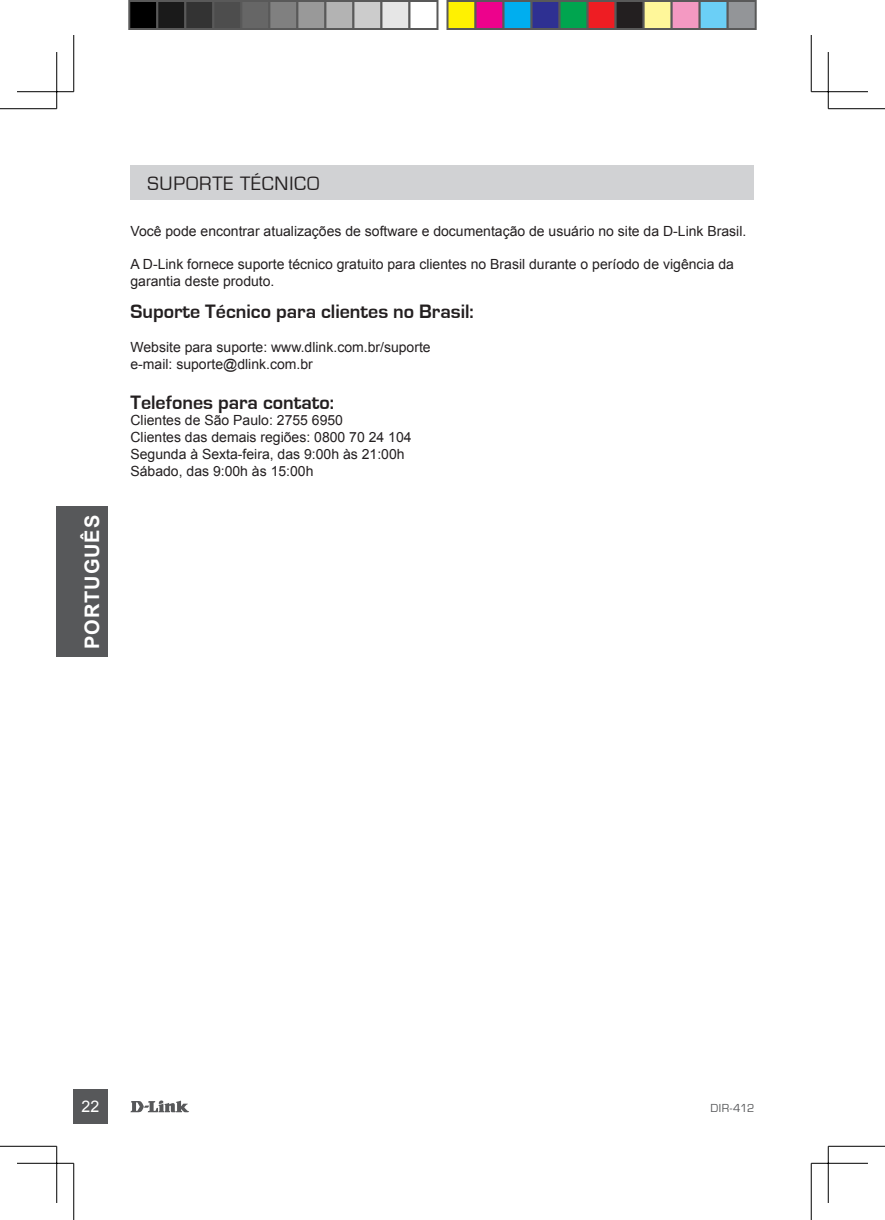
<style>
.page{position:relative;width:885px;height:1220px;background:#fff}
.page>*{position:absolute;margin:0;border:0;box-sizing:border-box;transform-origin:0 0}
.t1{font:700 20px "Eurostile";color:#231f20}
.t2{font:20px "Eurostile";color:#231f20}
.t3{font:700 20px "Arial";letter-spacing:.045em;color:#fff}
.t4{font:16px "Arial";color:#fff}
.t5{font:14px/16.8px "Arial";color:#231f20}
.t6{font:12px "Eurostile";letter-spacing:.005em;color:#57585a}
</style>
<div class="page">
<svg style="left:130px;top:1100px;width:59px;height:12px"></svg>
<div style="left:74px;top:1090px;width:34px;height:34px;background:#57585a"></div>
<div style="left:57px;top:506px;width:51px;height:151px;background:#57585a"></div>
<div style="left:130px;top:165px;width:623px;height:34px;background:#d1d2d4"></div>
<hr style="left:0;top:108px;width:57px;height:1px;background:#000">
<hr style="left:828px;top:108px;width:56px;height:1px;background:#000">
<hr style="left:0;top:1146px;width:57px;height:1px;background:#000">
<hr style="left:828px;top:1146px;width:56px;height:1px;background:#000">
<hr style="left:73px;top:35px;width:1px;height:57px;background:#000">
<hr style="left:73px;top:1163px;width:1px;height:57px;background:#000">
<hr style="left:810px;top:35px;width:1px;height:57px;background:#000">
<hr style="left:810px;top:1163px;width:1px;height:57px;background:#000">
<hr style="left:17px;top:91px;width:57px;height:1px;background:#000">
<hr style="left:811px;top:91px;width:56px;height:1px;background:#000">
<hr style="left:17px;top:1163px;width:57px;height:1px;background:#000">
<hr style="left:811px;top:1163px;width:56px;height:1px;background:#000">
<hr style="left:56px;top:52px;width:1px;height:57px;background:#000">
<hr style="left:56px;top:1146px;width:1px;height:57px;background:#000">
<hr style="left:827px;top:52px;width:1px;height:57px;background:#000">
<hr style="left:827px;top:1146px;width:1px;height:57px;background:#000">
<div style="left:129px;top:1px;width:28px;height:28px;background:#000"></div>
<div style="left:128px;top:0;width:30px;height:30px;border:2px solid #595959"></div>
<div style="left:157px;top:1px;width:28px;height:28px;background:#1a1a1a"></div>
<div style="left:156px;top:0;width:30px;height:30px;border:2px solid #595959"></div>
<div style="left:185px;top:1px;width:28px;height:28px;background:#333"></div>
<div style="left:184px;top:0;width:30px;height:30px;border:2px solid #595959"></div>
<div style="left:213px;top:1px;width:28px;height:28px;background:#4d4d4d"></div>
<div style="left:212px;top:0;width:30px;height:30px;border:2px solid #595959"></div>
<div style="left:241px;top:1px;width:28px;height:28px;background:#666"></div>
<div style="left:240px;top:0;width:30px;height:30px;border:2px solid #595959"></div>
<div style="left:269px;top:1px;width:28px;height:28px;background:#808080"></div>
<div style="left:268px;top:0;width:30px;height:30px;border:2px solid #595959"></div>
<div style="left:297px;top:1px;width:28px;height:28px;background:#999"></div>
<div style="left:296px;top:0;width:30px;height:30px;border:2px solid #595959"></div>
<div style="left:325px;top:1px;width:28px;height:28px;background:#b3b3b3"></div>
<div style="left:324px;top:0;width:30px;height:30px;border:2px solid #595959"></div>
<div style="left:353px;top:1px;width:28px;height:28px;background:#ccc"></div>
<div style="left:352px;top:0;width:30px;height:30px;border:2px solid #595959"></div>
<div style="left:381px;top:1px;width:28px;height:28px;background:#e6e6e6"></div>
<div style="left:380px;top:0;width:30px;height:30px;border:2px solid #595959"></div>
<div style="left:408px;top:0;width:30px;height:30px;border:2px solid #595959"></div>
<div style="left:447px;top:1px;width:28px;height:28px;background:#fff101"></div>
<div style="left:446px;top:0;width:30px;height:30px;border:2px solid #595959"></div>
<div style="left:475px;top:1px;width:28px;height:28px;background:#ed028c"></div>
<div style="left:474px;top:0;width:30px;height:30px;border:2px solid #595959"></div>
<div style="left:503px;top:1px;width:28px;height:28px;background:#00aeef"></div>
<div style="left:502px;top:0;width:30px;height:30px;border:2px solid #595959"></div>
<div style="left:531px;top:1px;width:28px;height:28px;background:#2e3092"></div>
<div style="left:530px;top:0;width:30px;height:30px;border:2px solid #595959"></div>
<div style="left:559px;top:1px;width:28px;height:28px;background:#00a54f"></div>
<div style="left:558px;top:0;width:30px;height:30px;border:2px solid #595959"></div>
<div style="left:587px;top:1px;width:28px;height:28px;background:#ee1d23"></div>
<div style="left:586px;top:0;width:30px;height:30px;border:2px solid #595959"></div>
<div style="left:615px;top:1px;width:28px;height:28px;background:#231f20"></div>
<div style="left:614px;top:0;width:30px;height:30px;border:2px solid #595959"></div>
<div style="left:643px;top:1px;width:28px;height:28px;background:#fff79a"></div>
<div style="left:642px;top:0;width:30px;height:30px;border:2px solid #595959"></div>
<div style="left:671px;top:1px;width:28px;height:28px;background:#f499c2"></div>
<div style="left:670px;top:0;width:30px;height:30px;border:2px solid #595959"></div>
<div style="left:699px;top:1px;width:28px;height:28px;background:#6bcff6"></div>
<div style="left:698px;top:0;width:30px;height:30px;border:2px solid #595959"></div>
<div style="left:727px;top:1px;width:28px;height:28px;background:#939598"></div>
<div style="left:726px;top:0;width:30px;height:30px;border:2px solid #595959"></div>
<h1 class="t3" style="left:79px;top:649px;width:135px;rotate:-90deg">PORTUGUÊS</h1>
<h1 class="t2" style="left:147px;top:172px;width:25px">SUPORTE</h1>
<h1 class="t2" style="left:240px;top:172px;width:24px">TÉCNICO</h1>
<p class="t5" style="left:130px;top:223px;width:617px">Você pode encontrar atualizações de software e documentação de usuário no site da D-Link Brasil.</p>
<p class="t5" style="left:130px;top:256px;width:605px">A D-Link fornece suporte técnico gratuito para clientes no Brasil durante o período de vigência da garantia deste produto.</p>
<h1 class="t1" style="left:130px;top:301px;width:345px">Suporte Técnico para clientes no Brasil:</h1>
<p class="t5" style="left:130px;top:339px;width:302px">Website para suporte: www.dlink.com.br/suporte e-mail: suporte@dlink.com.br</p>
<h1 class="t1" style="left:130px;top:391px;width:205px">Telefones para contato:</h1>
<p class="t5" style="left:130px;top:412px;width:282px">Clientes de São Paulo: 2755 6950<br>Clientes das demais regiões: 0800 70 24 104<br>Segunda à Sexta-feira, das 9:00h às 21:00h Sábado, das 9:00h às 15:00h</p>
<p class="t4" style="left:82px;top:1096px;width:19px">22</p>
<p class="t6" style="left:710px;top:1102px;width:45px">DIR-412</p>
</div>
